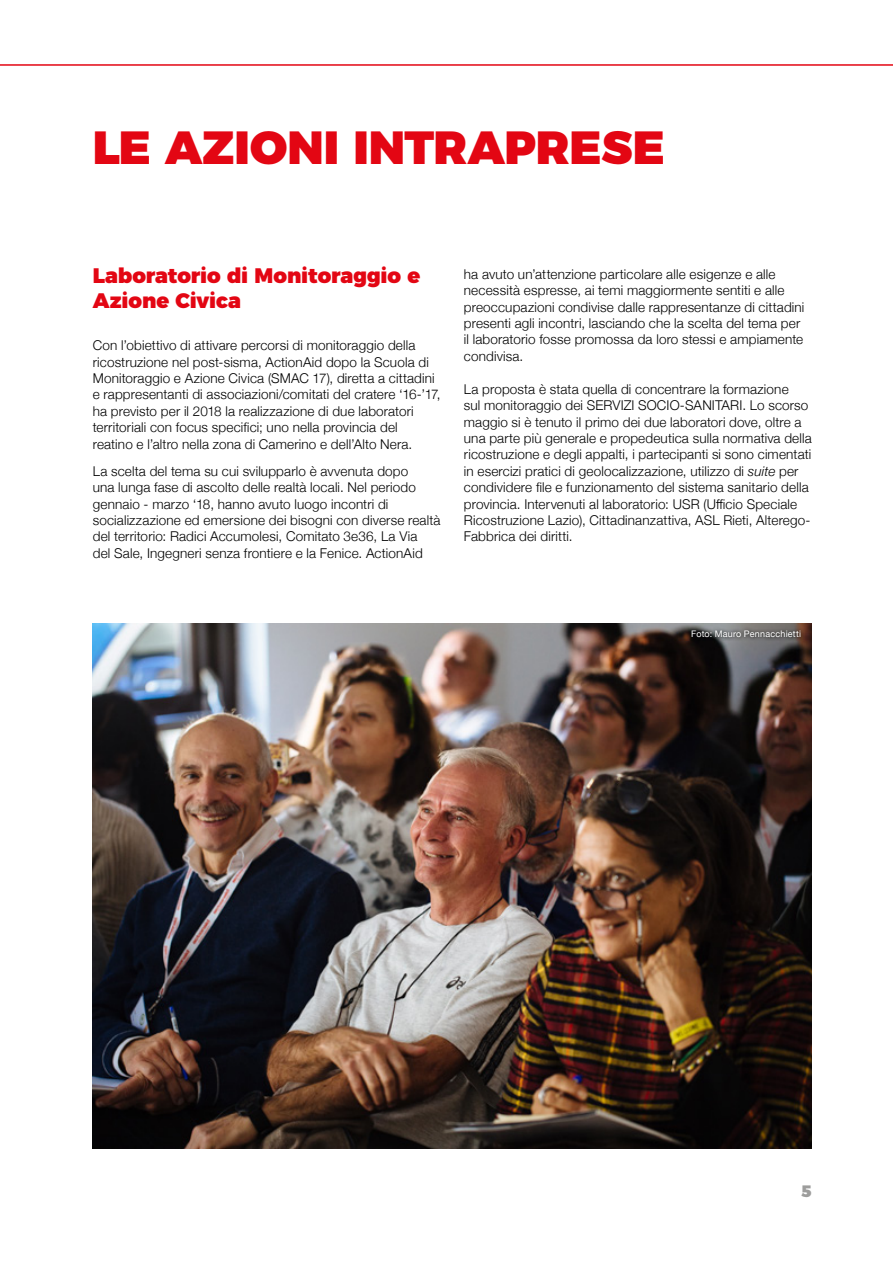
<style>
.page{position:relative;width:893px;height:1263px;background:#fff}
.page>*{position:absolute;margin:0;border:0;box-sizing:border-box;transform-origin:0 0}
.t1{font:900 46.5px "Montserrat";color:#e30613}
.t2{font:900 21px/25.5px "Montserrat";letter-spacing:-.005em;color:#e30613}
.t3{font:900 16.5px "Montserrat";color:#9d9d9c}
.t4{font:300 13.5px/16.4px "Helvetica Neue";letter-spacing:.01em;color:#000}
.t5{font:9px "Helvetica Neue";letter-spacing:.025em;color:#fff}
.s1{font-style:italic}
</style>
<div class="page">
<img style="left:93px;top:623px;width:719px;height:525px">
<div style="left:688px;top:627px;width:116px;height:15px;background:#000;opacity:.8"></div>
<hr style="left:0;top:64px;width:893px;height:2px;background:#e30613">
<h1 class="t1" style="left:93px;top:108px;width:573px">LE AZIONI INTRAPRESE</h1>
<h2 class="t2" style="left:93px;top:261px;width:329px">Laboratorio di Monitoraggio e<br>Azione Civica</h2>
<p class="t4" style="left:93px;top:336px;width:349px">Con l’obiettivo di attivare percorsi di monitoraggio della ricostruzione nel post-sisma, ActionAid dopo la Scuola di Monitoraggio e Azione Civica (SMAC 17), diretta a cittadini e rappresentanti di associazioni/comitati del cratere ‘16-’17, ha previsto per il 2018 la realizzazione di due laboratori territoriali con focus specifici; uno nella provincia del reatino e l’altro nella zona di Camerino e dell’Alto Nera.</p>
<p class="t4" style="left:93px;top:462px;width:349px">La scelta del tema su cui svilupparlo è avvenuta dopo<br>una lunga fase di ascolto delle realtà locali. Nel periodo gennaio - marzo ‘18, hanno avuto luogo incontri di socializzazione ed emersione dei bisogni con diverse realtà del territorio: Radici Accumolesi, Comitato 3e36, La Via<br>del Sale, Ingegneri senza frontiere e la Fenice. ActionAid</p>
<p class="t4" style="left:464px;top:265px;width:342px">ha avuto un’attenzione particolare alle esigenze e alle necessità espresse, ai temi maggiormente sentiti e alle preoccupazioni condivise dalle rappresentanze di cittadini presenti agli incontri, lasciando che la scelta del tema per il laboratorio fosse promossa da loro stessi e ampiamente condivisa.</p>
<p class="t4" style="left:464px;top:380px;width:349px">La proposta è stata quella di concentrare la formazione<br>sul monitoraggio dei SERVIZI SOCIO-SANITARI. Lo scorso maggio si è tenuto il primo dei due laboratori dove, oltre a una parte più generale e propedeutica sulla normativa della ricostruzione e degli appalti, i partecipanti si sono cimentati in esercizi pratici di geolocalizzazione, utilizzo di <span class="s1">suite</span> per condividere file e funzionamento del sistema sanitario della provincia. Intervenuti al laboratorio: USR (Ufficio Speciale Ricostruzione Lazio), Cittadinanzattiva, ASL Rieti, Alterego-Fabbrica dei diritti.</p>
<p class="t5" style="left:691px;top:627px;width:111px">Foto: Mauro Pennacchietti</p>
<p class="t3" style="left:802px;top:1178px;width:12px">5</p>
</div>
